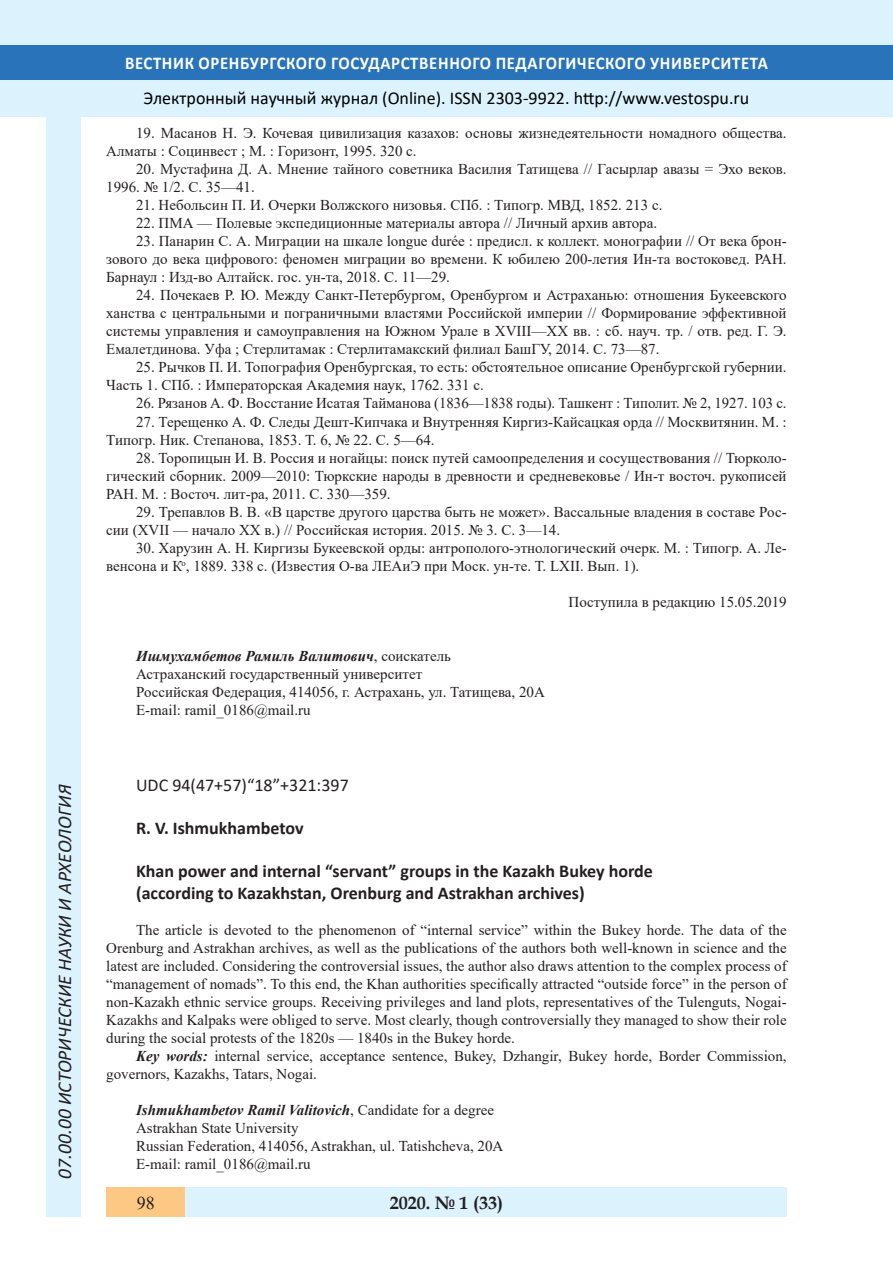
<style>
.page{position:relative;width:893px;height:1263px;background:#fff}
.page>*{position:absolute;margin:0;border:0;box-sizing:border-box;transform-origin:0 0}
.t1{font:italic 19.5px "Calibri";color:#231f20}
.Заголовок_2{font:700 18px "Calibri";color:#231f20}
.t2{font:18px "Calibri";color:#000}
.t3{font:700 18px "Calibri";letter-spacing:.04em;color:#fff;scale:.93 1}
.Заголовок_2-2{font:18px "Calibri";color:#231f20}
.t4{font:700 18px "Book Antiqua";color:#231f20}
.t5{font:18px "Times New Roman";color:#231f20}
.литература{font:15px/18px "Times New Roman";color:#231f20}
.литература-2{font:italic 700 15px "Times New Roman";color:#231f20}
.s1{font-weight:400;font-style:normal}
.s2{font-weight:700;font-style:italic}
</style>
<div class="page">
<div style="left:0;top:0;width:893px;height:116px;background:#dcf2fc"></div>
<div style="left:0;top:45px;width:893px;height:34px;background:#2873ba"></div>
<div style="left:106px;top:1188px;width:681px;height:29px;background:#dcf2fc"></div>
<div style="left:106px;top:1188px;width:79px;height:29px;background:#fdc784"></div>
<div style="left:47px;top:116px;width:34px;height:1101px;background:#dcf2fc"></div>
<h1 class="t1" style="left:51px;top:1179px;width:395px;rotate:-90deg">07.00.00 ИСТОРИЧЕСКИЕ НАУКИ И АРХЕОЛОГИЯ</h1>
<h1 class="t1" style="left:51px;top:1105px;width:206px;rotate:-90deg">БИОЛОГИЧЕСКИЕ НАУКИ</h1>
<h1 class="t1" style="left:51px;top:1169px;width:11px;rotate:-90deg">3</h1>
<p class="t3" style="left:125px;top:50px;width:693px">ВЕСТНИК ОРЕНБУРГСКОГО ГОСУДАРСТВЕННОГО ПЕДАГОГИЧЕСКОГО УНИВЕРСИТЕТА</p>
<p class="t2" style="left:144px;top:85px;width:607px">Электронный научный журнал (Online). ISSN 2303-9922. http://www.vestospu.ru</p>
<p class="t2" style="left:583px;top:85px;width:13px">t</p>
<p class="t2" style="left:583px;top:85px;width:13px">t</p>
<p class="литература" style="left:106px;top:123px;width:682px;text-indent:30px">19. Масанов Н. Э. Кочевая цивилизация казахов: основы жизнедеятельности номадного общества.<br>Алматы : Социнвест ; М. : Горизонт, 1995. 320 с.</p>
<p class="литература" style="left:106px;top:160px;width:682px;text-indent:30px">20. Мустафина Д. А. Мнение тайного советника Василия Татищева // Гасырлар авазы = Эхо веков.<br>1996. № 1/2. С. 35—41.</p>
<p class="литература" style="left:136px;top:196px;width:528px">21. Небольсин П. И. Очерки Волжского низовья. СПб. : Типогр. МВД, 1852. 213 с.</p>
<p class="литература" style="left:136px;top:214px;width:523px">22. ПМА — Полевые экспедиционные материалы автора // Личный архив автора.</p>
<p class="литература" style="left:106px;top:232px;width:682px;text-align:justify;text-indent:30px">23. Панарин С. А. Миграции на шкале longue durée : предисл. к коллект. монографии // От века брон&shy;зового до века цифрового: феномен миграции во времени. К юбилею 200-летия Ин-та востоковед. РАН.<br>Барнаул : Изд-во Алтайск. гос. ун-та, 2018. С. 11—29.</p>
<p class="литература" style="left:106px;top:286px;width:682px;text-align:justify;text-indent:30px">24. Почекаев Р. Ю. Между Санкт-Петербургом, Оренбургом и Астраханью: отношения Букеевского ханства с центральными и пограничными властями Российской империи // Формирование эффективной системы управления и самоуправления на Южном Урале в XVIII—XX вв. : сб. науч. тр. / отв. ред. Г. Э.<br>Емалетдинова. Уфа ; Стерлитамак : Стерлитамакский филиал БашГУ, 2014. С. 73—87.</p>
<p class="литература" style="left:106px;top:358px;width:682px;text-indent:30px">25. Рычков П. И. Топография Оренбургская, то есть: обстоятельное описание Оренбургской губернии.<br>Часть 1. СПб. : Императорская Академия наук, 1762. 331 с.</p>
<p class="литература" style="left:136px;top:394px;width:652px">26. Рязанов А. Ф. Восстание Исатая Тайманова (1836—1838 годы). Ташкент : Типолит. № 2, 1927. 103 с.</p>
<p class="литература" style="left:106px;top:412px;width:682px;text-indent:30px">27. Терещенко А. Ф. Следы Дешт-Кипчака и Внутренняя Киргиз-Кайсацкая орда // Москвитянин. М. :<br>Типогр. Ник. Степанова, 1853. Т. 6, № 22. С. 5—64.</p>
<p class="литература" style="left:106px;top:448px;width:682px;text-align:justify;text-indent:30px">28. Торопицын И. В. Россия и ногайцы: поиск путей самоопределения и сосуществования // Тюрколо&shy;гический сборник. 2009—2010: Тюркские народы в древности и средневековье / Ин-т восточ. рукописей РАН. М. : Восточ. лит-ра, 2011. С. 330—359.</p>
<p class="литература" style="left:106px;top:502px;width:682px;text-indent:30px">29. Трепавлов В. В. «В царстве другого царства быть не может». Вассальные владения в составе Рос&shy;сии (XVII — начало XX в.) // Российская история. 2015. № 3. С. 3—14.</p>
<p class="литература" style="left:106px;top:538px;width:682px;text-indent:30px">30. Харузин А. Н. Киргизы Букеевской орды: антрополого-этнологический очерк. М. : Типогр. А. Ле&shy;венсона и К<sup>о</sup>, 1889. 338 с. (Известия О-ва ЛЕАиЭ при Моск. ун-те. Т. LXII. Вып. 1).</p>
<p class="литература" style="left:569px;top:592px;width:220px">Поступила в редакцию 15.05.2019</p>
<p class="литература-2" style="left:136px;top:645px;width:317px">Ишмухамбетов Рамиль Валитович<span class="s1">, соискатель</span></p>
<p class="литература" style="left:136px;top:664px;width:288px">Астраханский государственный университет</p>
<p class="литература" style="left:136px;top:682px;width:410px">Российская Федерация, 414056, г. Астрахань, ул. Татищева, 20А</p>
<p class="литература" style="left:136px;top:700px;width:176px">E-mail: ramil_0186@mail.ru</p>
<p class="Заголовок_2-2" style="left:136px;top:772px;width:214px">UDC 94(47+57)“18”+321:397</p>
<p class="Заголовок_2" style="left:136px;top:815px;width:169px">R. V. Ishmukhambetov</p>
<p class="Заголовок_2" style="left:136px;top:858px;width:518px">Khan power and internal “servant” groups in the Kazakh Bukey horde</p>
<p class="Заголовок_2" style="left:136px;top:880px;width:450px">(according to Kazakhstan, Orenburg and Astrakhan archives)</p>
<p class="литература" style="left:106px;top:920px;width:682px;text-align:justify;text-indent:30px">The article is devoted to the phenomenon of “internal service” within the Bukey horde. The data of the Orenburg and Astrakhan archives, as well as the publications of the authors both well-known in science and the latest are included. Considering the controversial issues, the author also draws attention to the complex process of “management of nomads”. To this end, the Khan authorities specifically attracted “outside force” in the person of non-Kazakh ethnic service groups. Receiving privileges and land plots, representatives of the Tulenguts, Nogai-Kazakhs and Kalpaks were obliged to serve. Most clearly, though controversially they managed to show their role during the social protests of the 1820s — 1840s in the Bukey horde.</p>
<p class="литература" style="left:106px;top:1047px;width:682px;text-indent:30px"><span class="s2">Key words:</span> internal service, acceptance sentence, Bukey, Dzhangir, Bukey horde, Border Commission, governors, Kazakhs, Tatars, Nogai.</p>
<p class="литература-2" style="left:136px;top:1100px;width:359px">Ishmukhambetov Ramil Valitovich<span class="s1">, Candidate for a degree</span></p>
<p class="литература" style="left:136px;top:1119px;width:164px">Astrakhan State University</p>
<p class="литература" style="left:136px;top:1137px;width:369px">Russian Federation, 414056, Astrakhan, ul. Tatishcheva, 20A</p>
<p class="литература" style="left:136px;top:1155px;width:176px">E-mail: ramil_0186@mail.ru</p>
<p class="t4" style="left:390px;top:1190px;width:115px">2020. № 1 (33)</p>
<p class="t5" style="left:137px;top:1190px;width:19px">98</p>
<p class="t4" style="left:460px;top:1190px;width:39px">2 6</p>
<p class="t4" style="left:408px;top:1190px;width:19px">18</p>
<p class="t4" style="left:479px;top:1190px;width:19px">25</p>
</div>
